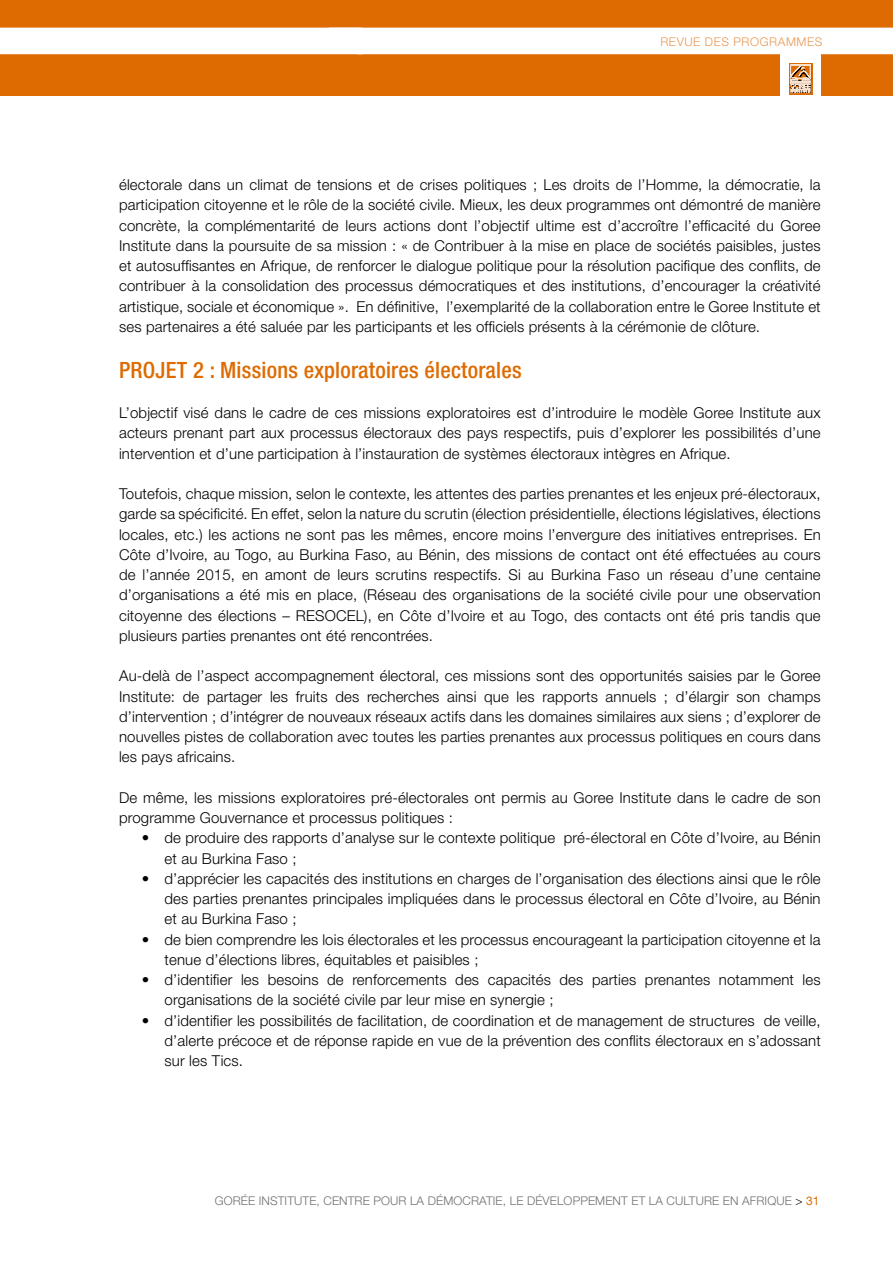
<style>
.page{position:relative;width:893px;height:1263px;background:#fff}
.page>*{position:absolute;margin:0;border:0;box-sizing:border-box;transform-origin:0 0}
.t1{font:500 condensed 22.5px "Helvetica Neue LT Pro";letter-spacing:.01em;color:#de6b02}
.t2{font:300 15px/20.2px "Helvetica Neue LT Pro";letter-spacing:.01em;color:#000;text-align:justify}
.t3{font:300 12px "Helvetica Neue LT Pro";letter-spacing:.01em;color:#706f6f}
.t4{font:300 12px "Helvetica Neue LT Pro";letter-spacing:.05em;color:#e99853}
.s1{color:#000}
.s2{font-weight:400;color:#de6b02}
</style>
<div class="page">
<div style="left:0;top:0;width:893px;height:96px;background:#de6b02"></div>
<div style="left:0;top:28px;width:893px;height:26px;background:#fff"></div>
<div style="left:780px;top:50px;width:41px;height:57px;background:#fff"></div>
<svg style="left:789px;top:63px;width:24px;height:32px"></svg>
<div style="left:789px;top:63px;width:23px;height:31px;background:#fae2ce"></div>
<svg style="left:790px;top:66px;width:21px;height:27px"></svg>
<p class="t4" style="left:660px;top:34px;width:164px">REVUE DES PROGRAMMES</p>
<p class="t2" style="left:119px;top:174px;width:703px">électorale dans un climat de tensions et de crises politiques ; Les droits de l’Homme, la démocratie, la participation citoyenne et le rôle de la société civile. Mieux, les deux programmes ont démontré de manière concrète, la complémentarité de leurs actions dont l’objectif ultime est d’accroître l’efficacité du Goree Institute dans la poursuite de sa mission : « de Contribuer à la mise en place de sociétés paisibles, justes et autosuffisantes en Afrique, de renforcer le dialogue politique pour la résolution pacifique des conflits, de contribuer à la consolidation des processus démocratiques et des institutions, d’encourager la créativité artistique, sociale et économique ». En définitive, l’exemplarité de la collaboration entre le Goree Institute et ses partenaires a été saluée par les participants et les officiels présents à la cérémonie de clôture.</p>
<h1 class="t1" style="left:119px;top:356px;width:404px">PROJET 2 : Missions exploratoires électorales</h1>
<p class="t2" style="left:119px;top:402px;width:703px">L’objectif visé dans le cadre de ces missions exploratoires est d’introduire le modèle Goree Institute aux acteurs prenant part aux processus électoraux des pays respectifs, puis d’explorer les possibilités d’une intervention et d’une participation à l’instauration de systèmes électoraux intègres en Afrique.</p>
<p class="t2" style="left:119px;top:483px;width:703px">Toutefois, chaque mission, selon le contexte, les attentes des parties prenantes et les enjeux pré-électoraux, garde sa spécificité. En effet, selon la nature du scrutin (élection présidentielle, élections législatives, élections locales, etc.) les actions ne sont pas les mêmes, encore moins l’envergure des initiatives entreprises. En Côte d’Ivoire, au Togo, au Burkina Faso, au Bénin, des missions de contact ont été effectuées au cours de l’année 2015, en amont de leurs scrutins respectifs. Si au Burkina Faso un réseau d’une centaine d’organisations a été mis en place, (Réseau des organisations de la société civile pour une observation citoyenne des élections – RESOCEL), en Côte d’Ivoire et au Togo, des contacts ont été pris tandis que plusieurs parties prenantes ont été rencontrées.</p>
<p class="t2" style="left:119px;top:665px;width:703px">Au-delà de l’aspect accompagnement électoral, ces missions sont des opportunités saisies par le Goree Institute: de partager les fruits des recherches ainsi que les rapports annuels ; d’élargir son champs d’intervention ; d’intégrer de nouveaux réseaux actifs dans les domaines similaires aux siens ; d’explorer de nouvelles pistes de collaboration avec toutes les parties prenantes aux processus politiques en cours dans les pays africains.</p>
<p class="t2" style="left:119px;top:787px;width:703px">De même, les missions exploratoires pré-électorales ont permis au Goree Institute dans le cadre de son programme Gouvernance et processus politiques :</p>
<p class="t2" style="left:165px;top:827px;width:658px;text-indent:-23px">• de produire des rapports d’analyse sur le contexte politique pré-électoral en Côte d’Ivoire, au Bénin et au Burkina Faso ;</p>
<p class="t2" style="left:165px;top:868px;width:658px;text-indent:-23px">• d’apprécier les capacités des institutions en charges de l’organisation des élections ainsi que le rôle des parties prenantes principales impliquées dans le processus électoral en Côte d’Ivoire, au Bénin et au Burkina Faso ;</p>
<p class="t2" style="left:165px;top:929px;width:658px;text-indent:-23px">• de bien comprendre les lois électorales et les processus encourageant la participation citoyenne et la tenue d’élections libres, équitables et paisibles ;</p>
<p class="t2" style="left:165px;top:969px;width:658px;text-indent:-23px">• d’identifier les besoins de renforcements des capacités des parties prenantes notamment les organisations de la société civile par leur mise en synergie ;</p>
<p class="t2" style="left:165px;top:1010px;width:658px;text-indent:-23px">• d’identifier les possibilités de facilitation, de coordination et de management de structures de veille, d’alerte précoce et de réponse rapide en vue de la prévention des conflits électoraux en s’adossant sur les Tics.</p>
<p class="t3" style="left:215px;top:1193px;width:606px">GORÉE INSTITUTE, CENTRE POUR LA DÉMOCRATIE, LE DÉVELOPPEMENT ET LA CULTURE EN AFRIQUE <span class="s1">&gt;</span> <span class="s2">31</span></p>
</div>
